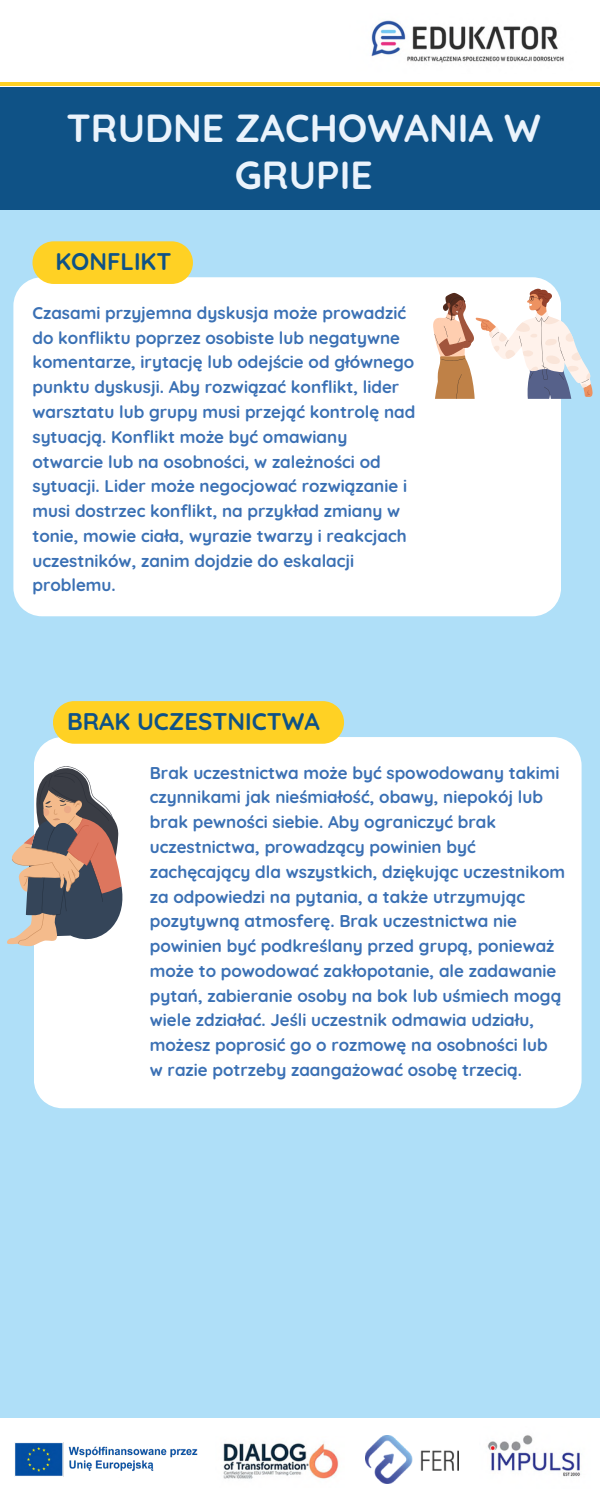
<style>
.page{position:relative;width:600px;height:1501px;background:#fff}
.page>*{position:absolute;margin:0;border:0;box-sizing:border-box;transform-origin:0 0}
.t1{font:700 39px/46.5px "Quicksand";color:#eaf3fc;text-align:center}
.t2{font:700 24px "Quicksand";color:#0f5286}
.t3{font:700 17px/24.8px "Quicksand";color:#3a70b4}
</style>
<div class="page">
<div style="left:0;top:0;width:600px;height:1500px;background:#afdff8"></div>
<div style="left:0;top:1418px;width:600px;height:82px;background:#fff"></div>
<div style="left:13px;top:277px;width:548px;height:339px;background:#fff"></div>
<div style="left:0;top:86px;width:600px;height:124px;background:#0f5286"></div>
<div style="left:0;top:0;width:600px;height:86px;background:#fff"></div>
<img style="left:371px;top:20px;width:193px;height:43px">
<img style="left:223px;top:1443px;width:116px;height:36px">
<img style="left:487px;top:1435px;width:94px;height:42px">
<img style="left:366px;top:1435px;width:93px;height:48px">
<hr style="left:0;top:83px;width:600px;height:3px;background:#ffd124">
<svg style="left:32px;top:241px;width:161px;height:43px;background:#fbd232"></svg>
<svg style="left:433px;top:288px;width:160px;height:111px;background:#dcd2ce"></svg>
<div style="left:34px;top:737px;width:548px;height:371px;background:#fff"></div>
<div style="left:53px;top:701px;width:291px;height:42px;background:#ffd124"></div>
<svg style="left:7px;top:762px;width:115px;height:184px"></svg>
<img style="left:15px;top:1442px;width:183px;height:34px">
<p class="t1" style="left:67px;top:104px;width:476px">TRUDNE ZACHOWANIA W<br>GRUPIE</p>
<p class="t2" style="left:55px;top:246px;width:117px">KONFLIKT</p>
<p class="t3" style="left:32px;top:300px;width:384px">Czasami przyjemna dyskusja może prowadzić do konfliktu poprzez osobiste lub negatywne komentarze, irytację lub odejście od głównego punktu dyskusji. Aby rozwiązać konflikt, lider warsztatu lub grupy musi przejąć kontrolę nad sytuacją. Konflikt może być omawiany otwarcie lub na osobności, w zależności od sytuacji. Lider może negocjować rozwiązanie i musi dostrzec konflikt, na przykład zmiany w tonie, mowie ciała, wyrazie twarzy i reakcjach uczestników, zanim dojdzie do eskalacji problemu.</p>
<p class="t2" style="left:67px;top:705px;width:254px">BRAK UCZESTNICTWA</p>
<p class="t3" style="left:150px;top:759px;width:417px">Brak uczestnictwa może być spowodowany takimi czynnikami jak nieśmiałość, obawy, niepokój lub brak pewności siebie. Aby ograniczyć brak uczestnictwa, prowadzący powinien być zachęcający dla wszystkich, dziękując uczestnikom za odpowiedzi na pytania, a także utrzymując pozytywną atmosferę. Brak uczestnictwa nie powinien być podkreślany przed grupą, ponieważ może to powodować zakłopotanie, ale zadawanie pytań, zabieranie osoby na bok lub uśmiech mogą wiele zdziałać. Jeśli uczestnik odmawia udziału, możesz poprosić go o rozmowę na osobności lub</p>
<p class="t3" style="left:150px;top:1056px;width:374px">w razie potrzeby zaangażować osobę trzecią.</p>
</div>
